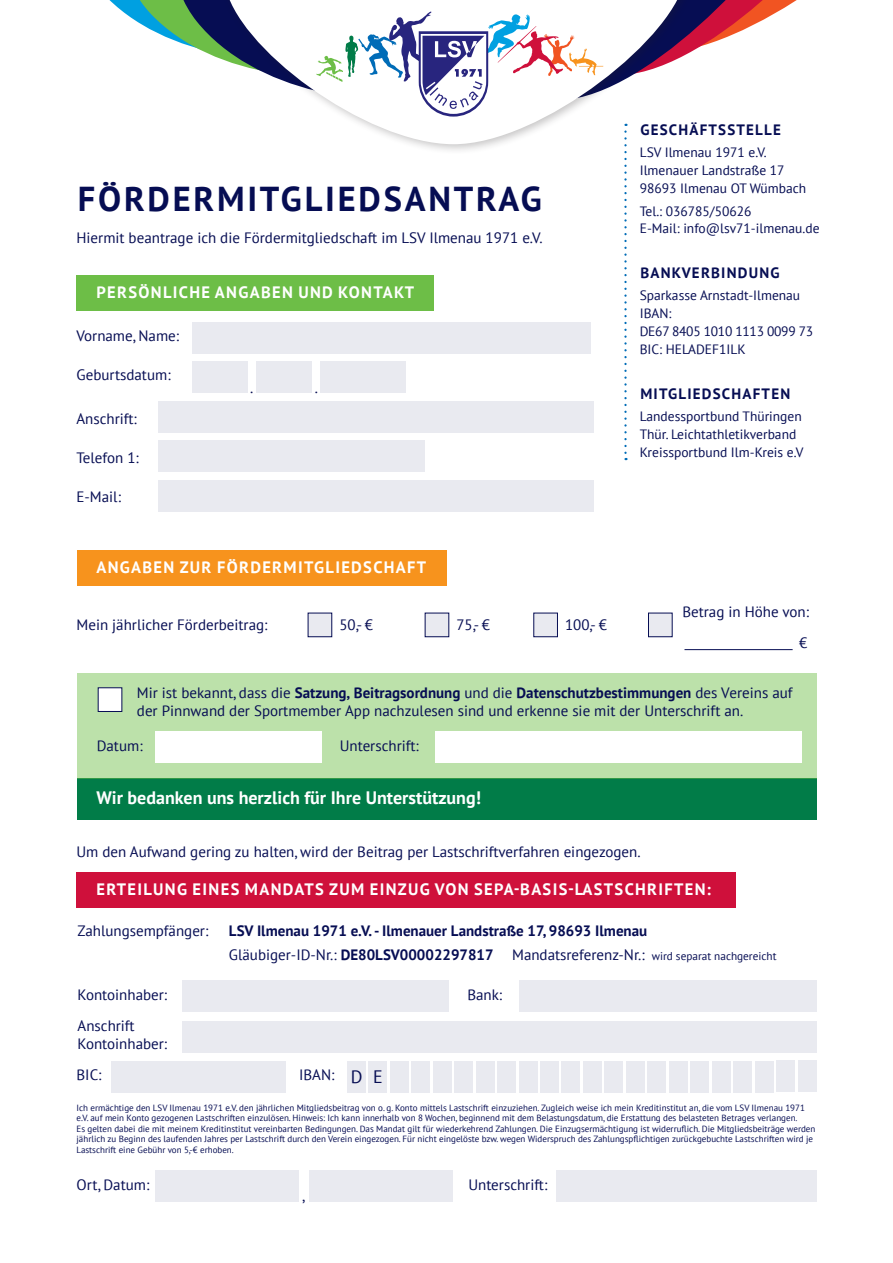
<style>
.page{position:relative;width:893px;height:1263px;background:#fff}
.page>*{position:absolute;margin:0;border:0;box-sizing:border-box;transform-origin:0 0}
.t1{font:700 34.5px "PT Sans";letter-spacing:.08em;color:#060d53}
.t2{font:700 18px "PT Sans";color:#fff}
.t3{font:700 16.5px "PT Sans";letter-spacing:.08em;color:#fff}
.t4{font:15px/18px "PT Sans";color:#060d53}
.t5{font:700 15px/23.7px "PT Sans";color:#060d53}
.t6{font:700 15px "PT Sans";letter-spacing:.08em;color:#060d53}
.t7{font:13.5px/18px "PT Sans";color:#060d53}
.t8{font:9px/10.5px "PT Sans";color:#060d53}
.s1{font-weight:700}
.s2{font-weight:400}
.s3{font-weight:400;font-size:11.25px}
.s4{font-size:18px}
</style>
<div class="page">
<div style="left:77px;top:778px;width:739px;height:41px;background:#017c48"></div>
<div style="left:77px;top:673px;width:739px;height:105px;background:#bce1aa"></div>
<div style="left:77px;top:275px;width:357px;height:36px;background:#6dbe47"></div>
<svg style="left:349px;top:117px;width:279px;height:28px"></svg>
<svg style="left:109px;top:0;width:688px;height:117px"></svg>
<div style="left:192px;top:322px;width:399px;height:31px;background:#e9eaf0"></div>
<svg style="left:624px;top:132px;width:3px;height:328px"></svg>
<div style="left:192px;top:361px;width:55px;height:32px;background:#e9eaf0"></div>
<div style="left:320px;top:361px;width:85px;height:32px;background:#e9eaf0"></div>
<div style="left:256px;top:361px;width:55px;height:32px;background:#e9eaf0"></div>
<div style="left:158px;top:401px;width:435px;height:31px;background:#e9eaf0"></div>
<div style="left:158px;top:440px;width:267px;height:32px;background:#e9eaf0"></div>
<div style="left:158px;top:480px;width:435px;height:31px;background:#e9eaf0"></div>
<div style="left:77px;top:872px;width:659px;height:35px;background:#cf103b"></div>
<div style="left:98px;top:687px;width:24px;height:25px;background:#fff;border:1px solid #060d53"></div>
<div style="left:155px;top:731px;width:166px;height:31px;background:#fff"></div>
<div style="left:435px;top:731px;width:367px;height:31px;background:#fff"></div>
<div style="left:182px;top:980px;width:267px;height:32px;background:#e9eaf0"></div>
<div style="left:519px;top:980px;width:297px;height:32px;background:#e9eaf0"></div>
<div style="left:182px;top:1021px;width:634px;height:31px;background:#e9eaf0"></div>
<div style="left:111px;top:1061px;width:175px;height:31px;background:#e9eaf0"></div>
<div style="left:347px;top:1061px;width:18px;height:31px;background:#e9eaf0"></div>
<div style="left:369px;top:1061px;width:18px;height:31px;background:#e9eaf0"></div>
<div style="left:390px;top:1061px;width:18px;height:31px;background:#e9eaf0"></div>
<div style="left:411px;top:1061px;width:19px;height:31px;background:#e9eaf0"></div>
<div style="left:433px;top:1061px;width:18px;height:31px;background:#e9eaf0"></div>
<div style="left:454px;top:1061px;width:19px;height:31px;background:#e9eaf0"></div>
<div style="left:476px;top:1061px;width:18px;height:31px;background:#e9eaf0"></div>
<div style="left:497px;top:1061px;width:19px;height:31px;background:#e9eaf0"></div>
<div style="left:519px;top:1061px;width:18px;height:31px;background:#e9eaf0"></div>
<div style="left:540px;top:1061px;width:19px;height:31px;background:#e9eaf0"></div>
<div style="left:562px;top:1061px;width:18px;height:31px;background:#e9eaf0"></div>
<div style="left:583px;top:1061px;width:19px;height:31px;background:#e9eaf0"></div>
<div style="left:605px;top:1061px;width:18px;height:31px;background:#e9eaf0"></div>
<div style="left:626px;top:1061px;width:18px;height:31px;background:#e9eaf0"></div>
<div style="left:648px;top:1061px;width:18px;height:31px;background:#e9eaf0"></div>
<div style="left:669px;top:1061px;width:18px;height:31px;background:#e9eaf0"></div>
<div style="left:691px;top:1061px;width:18px;height:31px;background:#e9eaf0"></div>
<div style="left:712px;top:1061px;width:18px;height:31px;background:#e9eaf0"></div>
<div style="left:733px;top:1061px;width:19px;height:31px;background:#e9eaf0"></div>
<div style="left:755px;top:1061px;width:18px;height:31px;background:#e9eaf0"></div>
<div style="left:776px;top:1061px;width:19px;height:31px;background:#e9eaf0"></div>
<div style="left:798px;top:1061px;width:18px;height:31px;background:#e9eaf0"></div>
<div style="left:556px;top:1170px;width:260px;height:31px;background:#e9eaf0"></div>
<div style="left:309px;top:1170px;width:143px;height:31px;background:#e9eaf0"></div>
<div style="left:156px;top:1170px;width:143px;height:31px;background:#e9eaf0"></div>
<div style="left:77px;top:550px;width:369px;height:36px;background:#f7931d"></div>
<div style="left:308px;top:613px;width:24px;height:24px;background:#e9eaf0"></div>
<div style="left:425px;top:613px;width:24px;height:24px;background:#e9eaf0"></div>
<div style="left:534px;top:613px;width:23px;height:24px;background:#e9eaf0"></div>
<div style="left:533px;top:613px;width:25px;height:24px;border:1px solid #060d53"></div>
<div style="left:648px;top:613px;width:24px;height:24px;background:#e9eaf0"></div>
<div style="left:648px;top:613px;width:25px;height:24px;border:1px solid #060d53"></div>
<hr style="left:684px;top:649px;width:109px;height:1px;background:#060d53">
<h1 class="t1" style="left:78px;top:176px;width:466px">FÖRDERMITGLIEDSANTRAG</h1>
<h3 class="t4" style="left:77px;top:229px;width:468px">Hiermit beantrage ich die Fördermitgliedschaft im LSV Ilmenau 1971 e.V.</h3>
<h3 class="t3" style="left:96px;top:282px;width:319px">PERSÖNLICHE ANGABEN UND KONTAKT</h3>
<h3 class="t4" style="left:77px;top:326px;width:104px">Vorname, Name:</h3>
<h3 class="t4" style="left:77px;top:365px;width:96px">Geburtsdatum:</h3>
<h3 class="t4" style="left:77px;top:409px;width:62px">Anschrift:</h3>
<h3 class="t4" style="left:77px;top:448px;width:64px">Telefon 1:</h3>
<h3 class="t4" style="left:77px;top:487px;width:46px">E-Mail:</h3>
<h3 class="t4" style="left:250px;top:378px;width:5px">.</h3>
<h3 class="t4" style="left:315px;top:378px;width:5px">.</h3>
<h3 class="t3" style="left:96px;top:556px;width:331px">ANGABEN ZUR FÖRDERMITGLIEDSCHAFT</h3>
<h3 class="t4" style="left:77px;top:615px;width:192px">Mein jährlicher Förderbeitrag:</h3>
<h3 class="t4" style="left:339px;top:615px;width:35px">50,- €</h3>
<h3 class="t4" style="left:456px;top:615px;width:35px">75,- €</h3>
<h3 class="t4" style="left:565px;top:615px;width:43px">100,- €</h3>
<h3 class="t6" style="left:640px;top:120px;width:142px">GESCHÄFTSSTELLE</h3>
<h3 class="t7" style="left:640px;top:143px;width:168px">LSV Ilmenau 1971 e.V.<br>Ilmenauer Landstraße 17<br>98693 Ilmenau OT Wümbach</h3>
<h3 class="t7" style="left:640px;top:201px;width:181px">Tel.: 036785/50626<br>E-Mail: info@lsv71-ilmenau.de</h3>
<h3 class="t6" style="left:640px;top:263px;width:141px">BANKVERBINDUNG</h3>
<h3 class="t7" style="left:640px;top:286px;width:175px">Sparkasse Arnstadt-Ilmenau<br>IBAN:<br>DE67 8405 1010 1113 0099 73<br>BIC: HELADEF1ILK</h3>
<h3 class="t6" style="left:640px;top:384px;width:151px">MITGLIEDSCHAFTEN</h3>
<h3 class="t7" style="left:640px;top:407px;width:165px">Landessportbund Thüringen<br>Thür. Leichtathletikverband<br>Kreissportbund Ilm-Kreis e.V</h3>
<h3 class="t4" style="left:682px;top:596px;width:128px;line-height:31.2px;text-align:right">Betrag in Höhe von: €</h3>
<h3 class="t4" style="left:137px;top:684px;width:657px">Mir ist bekannt, dass die <span class="s1">Satzung, Beitragsordnung</span> und die <span class="s1">Datenschutzbestimmungen</span> des Vereins auf der Pinnwand der Sportmember App nachzulesen sind und erkenne sie mit der Unterschrift an.</h3>
<h3 class="t4" style="left:97px;top:736px;width:47px">Datum:</h3>
<h3 class="t4" style="left:340px;top:736px;width:80px">Unterschrift:</h3>
<h2 class="t2" style="left:96px;top:786px;width:386px">Wir bedanken uns herzlich für Ihre Unterstützung!</h2>
<h3 class="t4" style="left:77px;top:842px;width:566px">Um den Aufwand gering zu halten, wird der Beitrag per Lastschriftverfahren eingezogen.</h3>
<h3 class="t3" style="left:96px;top:878px;width:616px">ERTEILUNG EINES MANDATS ZUM EINZUG VON SEPA-BASIS-LASTSCHRIFTEN:</h3>
<h3 class="t4" style="left:78px;top:921px;width:132px">Zahlungsempfänger:</h3>
<h3 class="t5" style="left:229px;top:918px;width:549px">LSV Ilmenau 1971 e.V. - Ilmenauer Landstraße 17, 98693 Ilmenau<br><span class="s2">Gläubiger-ID-Nr.:</span> DE80LSV00002297817 <span class="s2">Mandatsreferenz-Nr.:</span> <span class="s3">wird separat nachgereicht</span></h3>
<h3 class="t4" style="left:78px;top:985px;width:91px">Kontoinhaber:</h3>
<h3 class="t4" style="left:467px;top:985px;width:36px">Bank:</h3>
<h3 class="t4" style="left:78px;top:1016px;width:91px">Anschrift<br>Kontoinhaber:</h3>
<h3 class="t4" style="left:77px;top:1065px;width:26px">BIC:</h3>
<h3 class="t4" style="left:299px;top:1065px;width:85px">IBAN: <span class="s4">D E</span></h3>
<p class="t8" style="left:77px;top:1102px;width:740px">Ich ermächtige den LSV Ilmenau 1971 e.V. den jährlichen Mitgliedsbeitrag von o. g. Konto mittels Lastschrift einzuziehen. Zugleich weise ich mein Kreditinstitut an, die vom LSV Ilmenau 1971 e.V. auf mein Konto gezogenen Lastschriften einzulösen. Hinweis: Ich kann innerhalb von 8 Wochen, beginnend mit dem Belastungsdatum, die Erstattung des belasteten Betrages verlangen.<br>Es gelten dabei die mit meinem Kreditinstitut vereinbarten Bedingungen. Das Mandat gilt für wiederkehrend Zahlungen. Die Einzugsermächtigung ist widerruflich. Die Mitgliedsbeiträge werden jährlich zu Beginn des laufenden Jahres per Lastschrift durch den Verein eingezogen. Für nicht eingelöste bzw. wegen Widerspruch des Zahlungspflichtigen zurückgebuchte Lastschriften wird je Lastschrift eine Gebühr von 5,-€ erhoben.</p>
<h3 class="t4" style="left:77px;top:1175px;width:74px">Ort, Datum:</h3>
<h3 class="t4" style="left:468px;top:1175px;width:80px">Unterschrift:</h3>
<h3 class="t4" style="left:302px;top:1186px;width:4px">,</h3>
</div>
